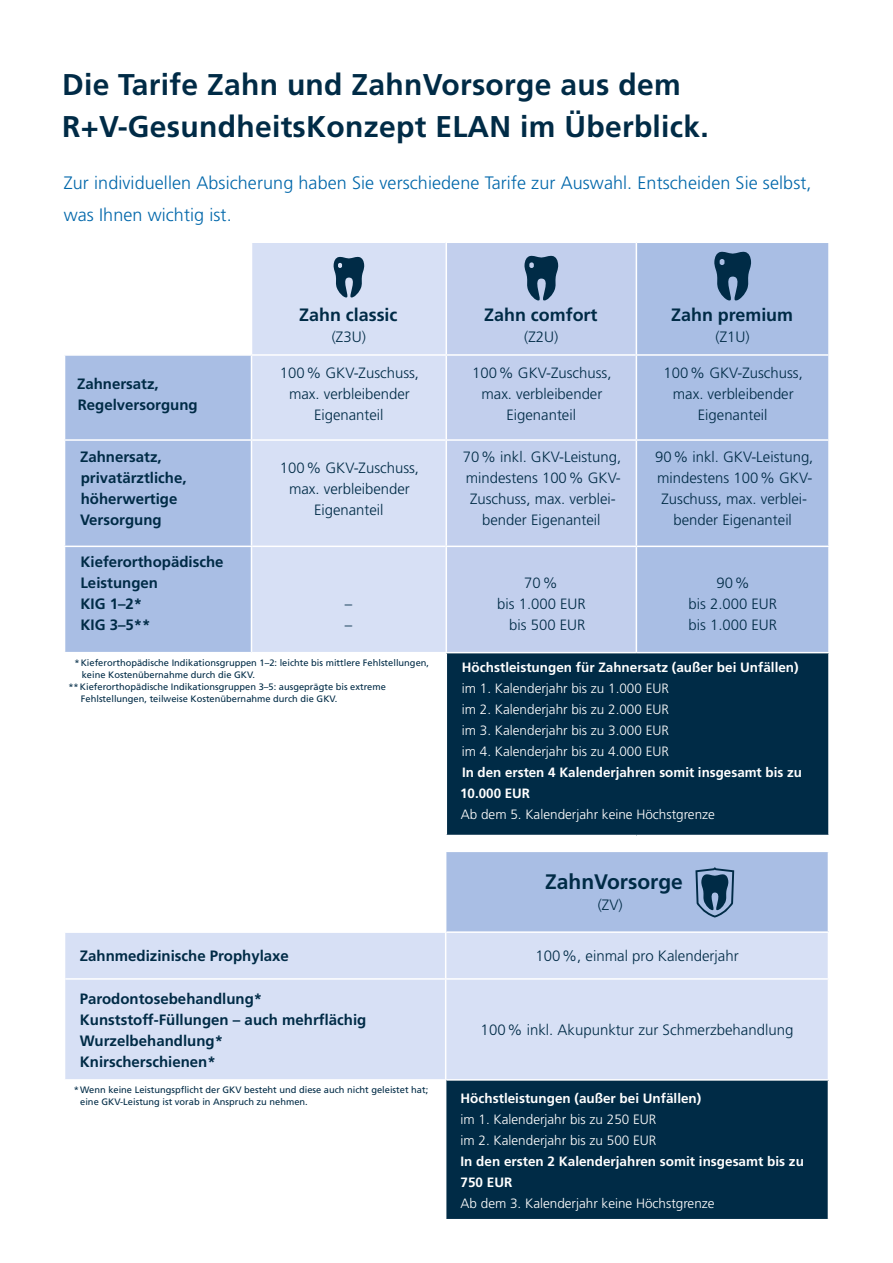
<style>
.page{position:relative;width:893px;height:1263px;background:#fff}
.page>*{position:absolute;margin:0;border:0;box-sizing:border-box;transform-origin:0 0}
.t1{font:700 30px/42px "Frutiger LT Std";letter-spacing:.01em;color:#002b46}
.t2{font:700 21px "Frutiger LT Std";color:#002b46}
.t3{font:300 18px/31.5px "Frutiger LT Std";letter-spacing:.005em;color:#0067aa}
.t4{font:700 17.85px "Frutiger LT Std";color:#002b46}
.t5{font:700 15px/21px "Frutiger LT Std";color:#002b46}
.t6{font:300 15px "Frutiger LT Std";color:#002b46}
.t7{font:300 14.85px/21px "Frutiger LT Std";color:#002b46;text-align:center}
.t8{font:300 13.5px/21px "Frutiger LT Std";color:#fff;text-align:justify}
.t9{font:700 13.5px/21px "Frutiger LT Std";color:#fff}
.t10{font:9.3px/12px "Frutiger LT Std";color:#002b46}
</style>
<div class="page">
<svg style="left:65px;top:243px;width:763px;height:409px;background:#c0cfec"></svg>
<div style="left:446px;top:653px;width:383px;height:182px;background:#002b46"></div>
<hr style="left:251px;top:356px;width:1px;height:83px;background:#fff">
<hr style="left:251px;top:441px;width:1px;height:105px;background:#fff">
<hr style="left:251px;top:547px;width:1px;height:105px;background:#fff">
<hr style="left:636px;top:243px;width:1px;height:111px;background:#fff">
<hr style="left:636px;top:356px;width:1px;height:83px;background:#fff">
<hr style="left:636px;top:439px;width:194px;height:2px;background:#fff">
<hr style="left:636px;top:441px;width:1px;height:105px;background:#fff">
<hr style="left:636px;top:546px;width:194px;height:1px;background:#fff">
<hr style="left:636px;top:547px;width:1px;height:105px;background:#fff">
<hr style="left:251px;top:243px;width:1px;height:111px;background:#fff">
<hr style="left:828px;top:653px;width:2px;height:182px;background:#fff">
<hr style="left:446px;top:653px;width:1px;height:182px;background:#fff">
<hr style="left:446px;top:243px;width:1px;height:111px;background:#fff">
<hr style="left:64px;top:354px;width:187px;height:2px;background:#fff">
<hr style="left:251px;top:354px;width:195px;height:2px;background:#fff">
<hr style="left:446px;top:356px;width:1px;height:83px;background:#fff">
<hr style="left:446px;top:354px;width:190px;height:2px;background:#fff">
<hr style="left:636px;top:354px;width:194px;height:2px;background:#fff">
<hr style="left:64px;top:439px;width:188px;height:2px;background:#fff">
<hr style="left:252px;top:439px;width:194px;height:2px;background:#fff">
<hr style="left:446px;top:441px;width:1px;height:105px;background:#fff">
<hr style="left:446px;top:439px;width:190px;height:2px;background:#fff">
<hr style="left:64px;top:546px;width:188px;height:1px;background:#fff">
<hr style="left:252px;top:546px;width:194px;height:1px;background:#fff">
<hr style="left:446px;top:547px;width:1px;height:105px;background:#fff">
<hr style="left:446px;top:546px;width:190px;height:1px;background:#fff">
<svg style="left:334px;top:257px;width:30px;height:40px"></svg>
<svg style="left:524px;top:256px;width:34px;height:44px"></svg>
<svg style="left:714px;top:252px;width:37px;height:48px;background:#315574"></svg>
<div style="left:446px;top:851px;width:382px;height:81px;background:#a9bee4"></div>
<div style="left:65px;top:933px;width:763px;height:146px;background:#d7e0f5"></div>
<div style="left:446px;top:1080px;width:382px;height:140px;background:#002b46"></div>
<hr style="left:446px;top:931px;width:383px;height:2px;background:#fff">
<hr style="left:445px;top:933px;width:1px;height:45px;background:#fff">
<hr style="left:445px;top:978px;width:384px;height:2px;background:#fff">
<hr style="left:445px;top:980px;width:1px;height:99px;background:#fff">
<hr style="left:445px;top:851px;width:384px;height:1px;background:#fff">
<hr style="left:446px;top:1079px;width:383px;height:2px;background:#fff">
<hr style="left:445px;top:1219px;width:384px;height:1px;background:#fff">
<hr style="left:65px;top:978px;width:380px;height:2px;background:#fff">
<svg style="left:695px;top:867px;width:39px;height:50px"></svg>
<h1 class="t1" style="left:62px;top:63px;width:648px">Die Tarife Zahn und ZahnVorsorge aus dem<br>R+V-GesundheitsKonzept ELAN im Überblick.</h1>
<p class="t3" style="left:64px;top:167px;width:749px">Zur individuellen Absicherung haben Sie verschiedene Tarife zur Auswahl. Entscheiden Sie selbst, was Ihnen wichtig ist.</p>
<p class="t4" style="left:299px;top:305px;width:100px">Zahn classic</p>
<p class="t6" style="left:332px;top:329px;width:36px">(Z3U)</p>
<p class="t4" style="left:484px;top:305px;width:115px">Zahn comfort</p>
<p class="t6" style="left:524px;top:329px;width:36px">(Z2U)</p>
<p class="t4" style="left:671px;top:305px;width:123px">Zahn premium</p>
<p class="t6" style="left:716px;top:329px;width:36px">(Z1U)</p>
<p class="t5" style="left:77px;top:373px;width:122px">Zahnersatz,<br>Regelversorgung</p>
<p class="t7" style="left:280px;top:363px;width:141px">100% GKV-Zuschuss, max. verbleibender<br>Eigenanteil</p>
<p class="t7" style="left:472px;top:363px;width:141px">100% GKV-Zuschuss, max. verbleibender<br>Eigenanteil</p>
<p class="t7" style="left:664px;top:363px;width:141px">100% GKV-Zuschuss, max. verbleibender<br>Eigenanteil</p>
<p class="t5" style="left:80px;top:446px;width:108px">Zahnersatz, privatärztliche, höherwertige<br>Versorgung</p>
<p class="t7" style="left:280px;top:457px;width:141px">100% GKV-Zuschuss, max. verbleibender<br>Eigenanteil</p>
<p class="t7" style="left:463px;top:447px;width:160px">70% inkl. GKV-Leistung, mindestens 100% GKV-<br>Zuschuss, max. verblei&shy;bender Eigenanteil</p>
<p class="t7" style="left:655px;top:447px;width:160px">90% inkl. GKV-Leistung, mindestens 100% GKV-<br>Zuschuss, max. verblei&shy;bender Eigenanteil</p>
<p class="t5" style="left:80px;top:551px;width:145px">Kieferorthopädische<br>Leistungen<br>KIG 1–2*<br>KIG 3–5**</p>
<p class="t7" style="left:689px;top:573px;width:90px">90%<br>bis 2.000 EUR bis 1.000 EUR</p>
<p class="t7" style="left:524px;top:573px;width:35px">70%</p>
<p class="t7" style="left:497px;top:594px;width:90px">bis 1.000 EUR</p>
<p class="t7" style="left:509px;top:615px;width:78px">bis 500 EUR</p>
<p class="t7" style="left:345px;top:594px;width:9px;text-align:left">– –</p>
<p class="t10" style="left:74px;top:657px;width:356px">* Kieferorthopädische Indikationsgruppen 1–2: leichte bis mittlere Fehlstellungen,</p>
<p class="t10" style="left:82px;top:669px;width:175px">keine Kostenübernahme durch die GKV.</p>
<p class="t10" style="left:68px;top:681px;width:319px">** Kieferorthopädische Indikationsgruppen 3–5: ausgeprägte bis extreme</p>
<p class="t10" style="left:81px;top:693px;width:258px">Fehlstellungen, teilweise Kostenübernahme durch die GKV.</p>
<p class="t9" style="left:462px;top:657px;width:338px">Höchstleistungen für Zahnersatz (außer bei Unfällen)</p>
<p class="t8" style="left:462px;top:678px;width:209px">im 1. Kalenderjahr bis zu 1.000 EUR im 2. Kalenderjahr bis zu 2.000 EUR im 3. Kalenderjahr bis zu 3.000 EUR im 4. Kalenderjahr bis zu 4.000 EUR</p>
<p class="t9" style="left:460px;top:762px;width:343px">In den ersten 4 Kalenderjahren somit insgesamt bis zu<br>10.000 EUR</p>
<p class="t8" style="left:461px;top:804px;width:256px">Ab dem 5. Kalenderjahr keine Höchstgrenze</p>
<h2 class="t2" style="left:545px;top:869px;width:139px">ZahnVorsorge</h2>
<p class="t6" style="left:598px;top:896px;width:27px">(ZV)</p>
<p class="t5" style="left:80px;top:945px;width:210px">Zahnmedizinische Prophylaxe</p>
<p class="t6" style="left:535px;top:947px;width:205px">100%, einmal pro Kalenderjahr</p>
<p class="t5" style="left:80px;top:988px;width:288px">Parodontosebehandlung*<br>Kunststoff-Füllungen – auch mehrflächig<br>Wurzelbehandlung*<br>Knirscherschienen*</p>
<p class="t6" style="left:481px;top:1021px;width:314px">100% inkl. Akupunktur zur Schmerzbehandlung</p>
<p class="t10" style="left:80px;top:1084px;width:350px;text-indent:-6px">* Wenn keine Leistungspflicht der GKV besteht und diese auch nicht geleistet hat; eine GKV-Leistung ist vorab in Anspruch zu nehmen.</p>
<p class="t9" style="left:461px;top:1087px;width:242px">Höchstleistungen (außer bei Unfällen)</p>
<p class="t8" style="left:461px;top:1109px;width:197px">im 1. Kalenderjahr bis zu 250 EUR im 2. Kalenderjahr bis zu 500 EUR</p>
<p class="t9" style="left:461px;top:1150px;width:345px">In den ersten 2 Kalenderjahren somit insgesamt bis zu<br>750 EUR</p>
<p class="t8" style="left:461px;top:1193px;width:256px">Ab dem 3. Kalenderjahr keine Höchstgrenze</p>
</div>
